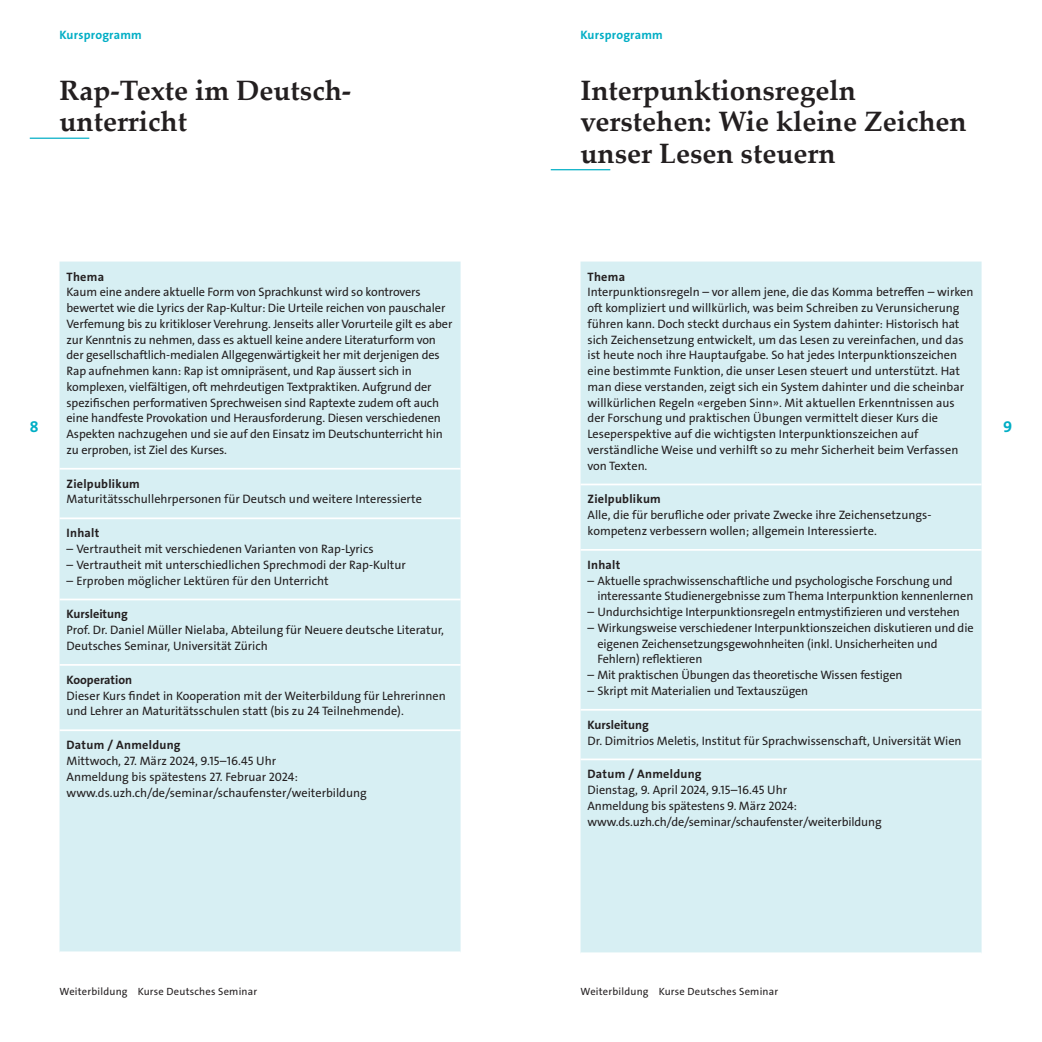
<style>
.page{position:relative;width:1042px;height:1042px;background:#fff}
.page>*{position:absolute;margin:0;border:0;box-sizing:border-box;transform-origin:0 0}
.Titel_Linie{font:700 28px/31.5px "Palatino Linotype";color:#231f20}
.t1{font:15.75px "The Sans LP7 Bld";color:#00aec5}
.Tabellen_Zellentext{font:12.25px/15.8px "The Sans LP5 Plain";letter-spacing:-.01em;color:#231f20}
.Tabellen_Zellentitel{font:12.25px "The Sans LP7 Bld";letter-spacing:.02em;color:#231f20}
.Tabellen_Zellentext-2{font:12.25px "The Sans LP7 Bld";color:#231f20}
.Kopfzeile{font:12.25px "The Sans LP7 Bld";letter-spacing:.02em;color:#00aec5}
.t2{font:10.5px "The Sans LP5 Plain";letter-spacing:.02em;color:#231f20}
</style>
<div class="page">
<hr style="left:551px;top:169px;width:59px;height:1px;background:#00aec5">
<div style="left:580px;top:261px;width:401px;height:691px;background:#d7eff3"></div>
<hr style="left:580px;top:483px;width:401px;height:2px;background:#fff">
<hr style="left:580px;top:549px;width:401px;height:2px;background:#fff">
<hr style="left:580px;top:709px;width:401px;height:1px;background:#fff">
<hr style="left:580px;top:758px;width:401px;height:2px;background:#fff">
<hr style="left:30px;top:138px;width:59px;height:1px;background:#00aec5">
<div style="left:60px;top:261px;width:400px;height:690px;background:#d7eff3"></div>
<hr style="left:60px;top:468px;width:400px;height:1px;background:#fff">
<hr style="left:60px;top:517px;width:400px;height:2px;background:#fff">
<hr style="left:60px;top:598px;width:400px;height:2px;background:#fff">
<hr style="left:60px;top:664px;width:400px;height:2px;background:#fff">
<hr style="left:60px;top:729px;width:400px;height:2px;background:#fff">
<p class="Kopfzeile" style="left:60px;top:27px;width:84px">Kursprogramm</p>
<p class="Kopfzeile" style="left:580px;top:27px;width:84px">Kursprogramm</p>
<p class="Titel_Linie" style="left:580px;top:74px;width:388px">Interpunktionsregeln verstehen: Wie kleine Zeichen unser Lesen steuern</p>
<p class="Titel_Linie" style="left:60px;top:74px;width:293px">Rap-Texte im Deutsch&shy;unterricht</p>
<p class="t1" style="left:30px;top:417px;width:10px">8</p>
<p class="Tabellen_Zellentitel" style="left:67px;top:268px;width:39px">Thema</p>
<p class="Tabellen_Zellentext" style="left:67px;top:284px;width:387px">Kaum eine andere aktuelle Form von Sprachkunst wird so kontrovers bewertet wie die Lyrics der Rap-Kultur: Die Urteile reichen von pauschaler Verfemung bis zu kritikloser Verehrung. Jenseits aller Vorurteile gilt es aber zur Kenntnis zu nehmen, dass es aktuell keine andere Literaturform von der gesellschaftlich-medialen Allgegenwärtigkeit her mit derjenigen des Rap aufnehmen kann: Rap ist omnipräsent, und Rap äussert sich in komplexen, vielfältigen, oft mehrdeutigen Textpraktiken. Aufgrund der spezifischen performativen Sprechweisen sind Raptexte zudem oft auch eine handfeste Provokation und Herausforderung. Diesen verschiedenen Aspekten nachzugehen und sie auf den Einsatz im Deutschunterricht hin zu erproben, ist Ziel des Kurses.</p>
<p class="Tabellen_Zellentitel" style="left:67px;top:476px;width:75px">Zielpublikum</p>
<p class="Tabellen_Zellentext" style="left:67px;top:491px;width:357px">Maturitätsschullehrpersonen für Deutsch und weitere Interessierte</p>
<p class="Tabellen_Zellentitel" style="left:67px;top:525px;width:34px">Inhalt</p>
<p class="Tabellen_Zellentext" style="left:67px;top:541px;width:309px">– Vertrautheit mit verschiedenen Varianten von Rap-Lyrics</p>
<p class="Tabellen_Zellentext" style="left:67px;top:557px;width:341px">– Vertrautheit mit unterschiedlichen Sprechmodi der Rap-Kultur</p>
<p class="Tabellen_Zellentext" style="left:67px;top:573px;width:263px">– Erproben möglicher Lektüren für den Unterricht</p>
<p class="Tabellen_Zellentext-2" style="left:67px;top:606px;width:63px">Kursleitung</p>
<p class="Tabellen_Zellentext" style="left:67px;top:622px;width:379px">Prof. Dr. Daniel Müller Nielaba, Abteilung für Neuere deutsche Literatur,<br>Deutsches Seminar, Universität Zürich</p>
<p class="Tabellen_Zellentext-2" style="left:67px;top:672px;width:67px">Kooperation</p>
<p class="Tabellen_Zellentext" style="left:67px;top:688px;width:381px">Dieser Kurs findet in Kooperation mit der Weiterbildung für Lehrerinnen und Lehrer an Maturitätsschulen statt (bis zu 24 Teilnehmende).</p>
<p class="Tabellen_Zellentitel" style="left:67px;top:737px;width:116px">Datum / Anmeldung</p>
<p class="Tabellen_Zellentext" style="left:67px;top:753px;width:233px">Mittwoch, 27. März 2024, 9.15–16.45 Uhr<br>Anmeldung bis spätestens 27. Februar 2024:</p>
<p class="Tabellen_Zellentext" style="left:67px;top:784px;width:302px">www.ds.uzh.ch/de/seminar/schaufenster/weiterbildung</p>
<p class="Tabellen_Zellentitel" style="left:587px;top:268px;width:39px">Thema</p>
<p class="Tabellen_Zellentext" style="left:587px;top:284px;width:387px">Interpunktionsregeln – vor allem jene, die das Komma betreffen – wirken oft kompliziert und willkürlich, was beim Schreiben zu Verunsicherung führen kann. Doch steckt durchaus ein System dahinter: Historisch hat sich Zeichensetzung entwickelt, um das Lesen zu vereinfachen, und das ist heute noch ihre Hauptaufgabe. So hat jedes Interpunktionszeichen eine bestimmte Funktion, die unser Lesen steuert und unterstützt. Hat man diese verstanden, zeigt sich ein System dahinter und die scheinbar willkürlichen Regeln «ergeben Sinn». Mit aktuellen Erkenntnissen aus der Forschung und praktischen Übungen vermittelt dieser Kurs die Leseperspektive auf die wichtigsten Interpunktionszeichen auf verständliche Weise und verhilft so zu mehr Sicherheit beim Verfassen von Texten.</p>
<p class="Tabellen_Zellentitel" style="left:587px;top:491px;width:75px">Zielpublikum</p>
<p class="Tabellen_Zellentext" style="left:587px;top:507px;width:345px">Alle, die für berufliche oder private Zwecke ihre Zeichensetzungs&shy;kompetenz verbessern wollen; allgemein Interessierte.</p>
<p class="Tabellen_Zellentitel" style="left:587px;top:557px;width:34px">Inhalt</p>
<p class="Tabellen_Zellentext" style="left:597px;top:573px;width:377px;text-indent:-10px">– Aktuelle sprachwissenschaftliche und psychologische Forschung und interessante Studienergebnisse zum Thema Interpunktion kennenlernen</p>
<p class="Tabellen_Zellentext" style="left:587px;top:604px;width:374px">– Undurchsichtige Interpunktionsregeln entmystifizieren und verstehen</p>
<p class="Tabellen_Zellentext" style="left:597px;top:620px;width:378px;text-indent:-10px">– Wirkungsweise verschiedener Interpunktionszeichen diskutieren und die eigenen Zeichensetzungsgewohnheiten (inkl. Unsicherheiten und<br>Fehlern) reflektieren</p>
<p class="Tabellen_Zellentext" style="left:587px;top:667px;width:316px">– Mit praktischen Übungen das theoretische Wissen festigen</p>
<p class="Tabellen_Zellentext" style="left:587px;top:683px;width:222px">– Skript mit Materialien und Textauszügen</p>
<p class="Tabellen_Zellentext-2" style="left:587px;top:717px;width:63px">Kursleitung</p>
<p class="Tabellen_Zellentext" style="left:587px;top:732px;width:375px">Dr. Dimitrios Meletis, Institut für Sprachwissenschaft, Universität Wien</p>
<p class="Tabellen_Zellentitel" style="left:587px;top:766px;width:116px">Datum / Anmeldung</p>
<p class="Tabellen_Zellentext" style="left:587px;top:782px;width:211px">Dienstag, 9. April 2024, 9.15–16.45 Uhr<br>Anmeldung bis spätestens 9. März 2024:</p>
<p class="Tabellen_Zellentext" style="left:587px;top:814px;width:296px">www.ds.uzh.ch/de/seminar/schaufenster/weiterbildung</p>
<p class="t1" style="left:1003px;top:417px;width:11px">9</p>
<p class="t2" style="left:60px;top:985px;width:199px">Weiterbildung Kurse Deutsches Seminar</p>
<p class="t2" style="left:580px;top:985px;width:199px">Weiterbildung Kurse Deutsches Seminar</p>
</div>
